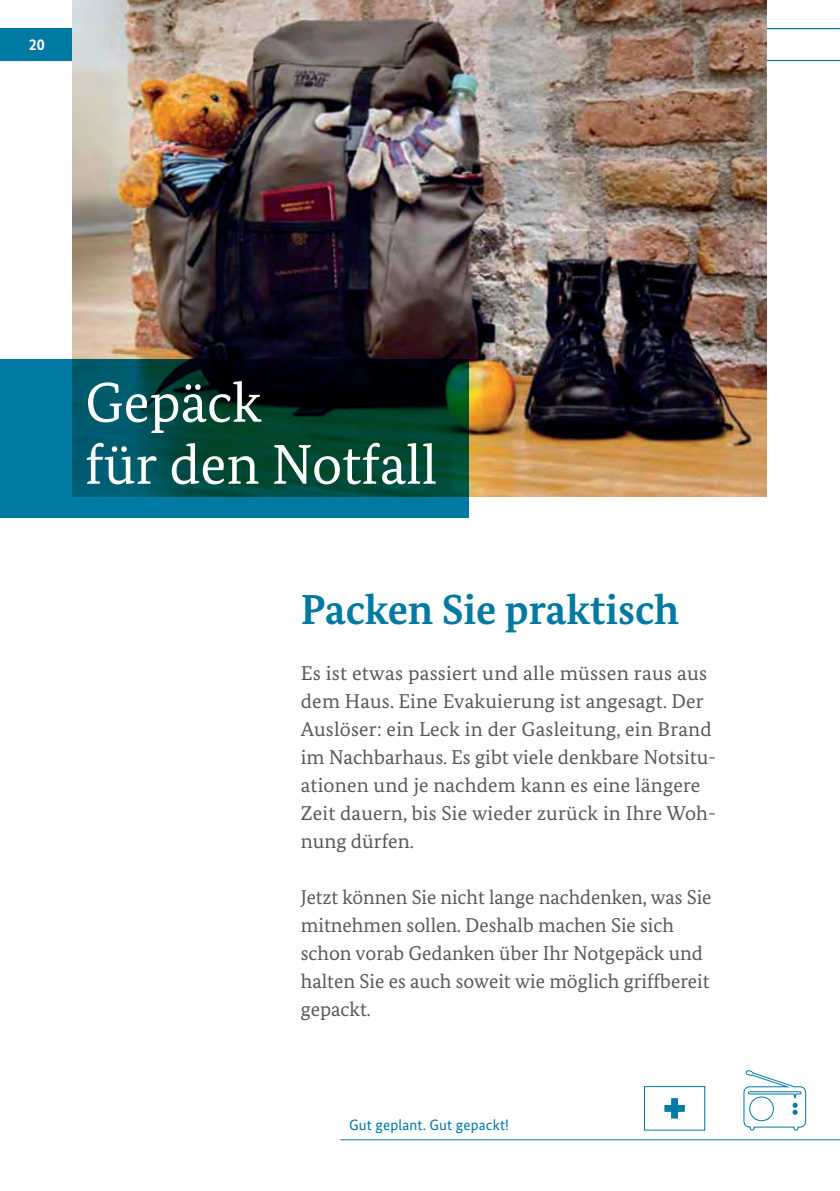
<style>
.page{position:relative;width:840px;height:1191px;background:#fff}
.page>*{position:absolute;margin:0;border:0;box-sizing:border-box;transform-origin:0 0}
.t1{font:56px/62px "Bundes Serif";color:#fff}
.t2{font:700 42px "Bundes Serif";color:#0079a3}
.t3{font:20px/28px "Bundes Serif";color:#57585a;scale:1.04 1}
.t4{font:20px/28px "Bundes Serif";color:#57585a}
.t5{font:700 16px "Bundes Sans";color:#fff}
.t6{font:15px "Bundes Sans";letter-spacing:.01em;color:#0079a3}
</style>
<div class="page">
<hr style="left:340px;top:1139px;width:499px;height:1px;background:#0079a3">
<div style="left:643px;top:1086px;width:61px;height:44px;border:1px solid #0079a3"></div>
<svg style="left:0;top:28px;width:839px;height:33px"></svg>
<div style="left:0;top:29px;width:74px;height:32px;background:#0079a3"></div>
<img style="left:73px;top:0;width:692px;height:497px">
<svg style="left:0;top:359px;width:469px;height:158px;background:#004b51"></svg>
<svg style="left:664px;top:1098px;width:20px;height:21px"></svg>
<svg style="left:743px;top:1070px;width:63px;height:61px"></svg>
<div style="left:747px;top:1091px;width:54px;height:3px;border:1px solid #0079a3"></div>
<p class="t5" style="left:29px;top:35px;width:18px">20</p>
<p class="t1" style="left:85px;top:371px;width:353px">Gepäck<br>für den Notfall</p>
<h1 class="t2" style="left:300px;top:584px;width:379px">Packen Sie praktisch</h1>
<p class="t3" style="left:300px;top:659px;width:399px">Es ist etwas passiert und alle müssen raus aus dem Haus. Eine Evakuierung ist angesagt. Der Auslöser: ein Leck in der Gasleitung, ein Brand im Nachbarhaus. Es gibt viele denkbare Notsitu&shy;ationen und je nachdem kann es eine längere Zeit dauern, bis Sie wieder zurück in Ihre Woh&shy;nung dürfen.</p>
<p class="t4" style="left:300px;top:883px;width:412px">Jetzt können Sie nicht lange nachdenken, was Sie mitnehmen sollen. Deshalb machen Sie sich schon vorab Gedanken über Ihr Notgepäck und halten Sie es auch soweit wie möglich griffbereit gepackt.</p>
<p class="t6" style="left:349px;top:1116px;width:161px">Gut geplant. Gut gepackt!</p>
</div>
